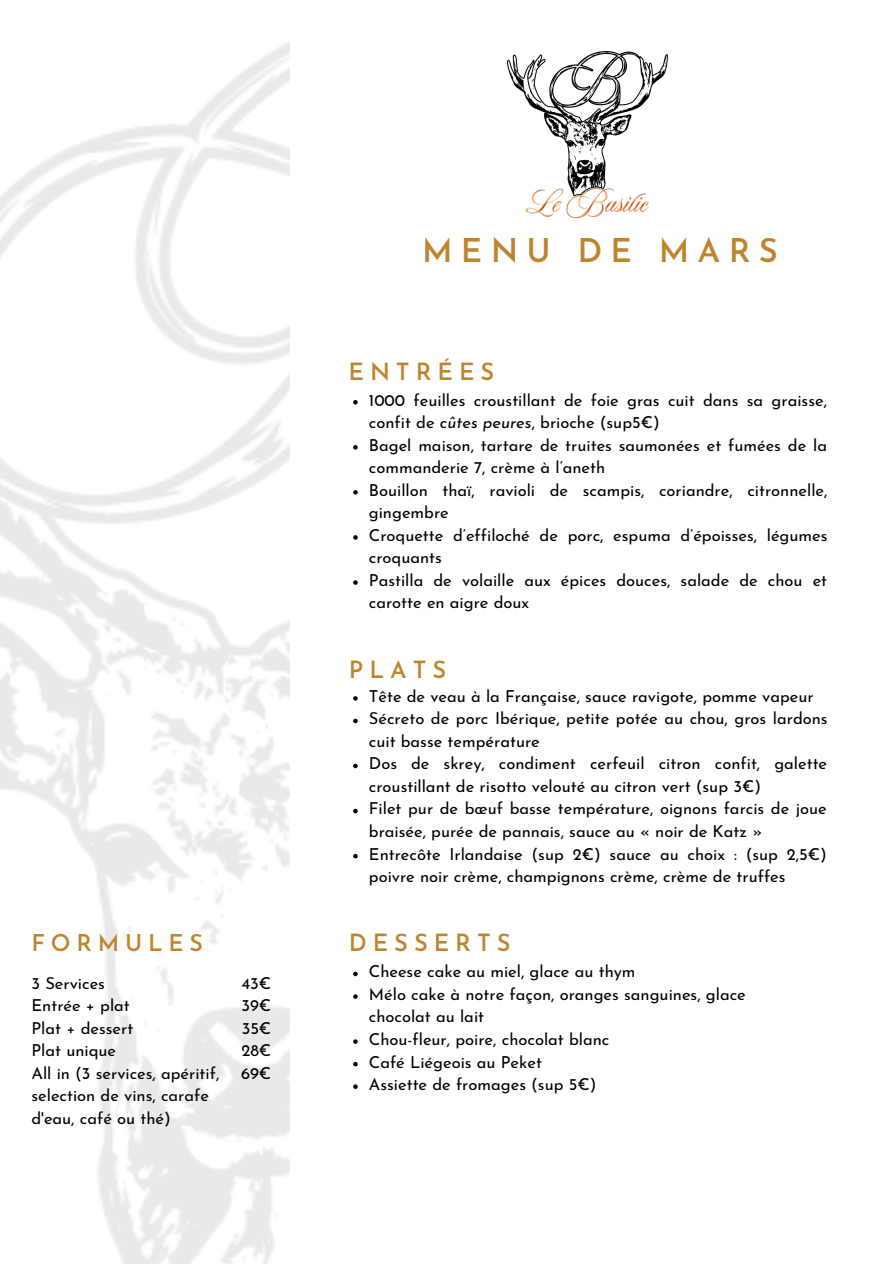
<style>
.page{position:relative;width:894px;height:1264px;background:#fff}
.page>*{position:absolute;margin:0;border:0;box-sizing:border-box;transform-origin:0 0}
.t1{font:600 32.7px "Josefin Sans";letter-spacing:.25em;color:#bf852e}
.t2{font:600 23.7px "Josefin Sans";letter-spacing:.25em;color:#bf852e}
.t3{font:600 23.1px "Josefin Sans";letter-spacing:.25em;color:#bf852e}
.t4{font:16.5px/22.5px "Josefin Sans";color:#000}
.s1{font-style:italic}
</style>
<div class="page">
<svg style="left:353px;top:400px;width:4px;height:4px"></svg>
<svg style="left:353px;top:445px;width:4px;height:4px"></svg>
<svg style="left:353px;top:490px;width:4px;height:4px"></svg>
<svg style="left:353px;top:535px;width:4px;height:4px"></svg>
<svg style="left:353px;top:580px;width:4px;height:4px"></svg>
<svg style="left:353px;top:696px;width:4px;height:4px"></svg>
<svg style="left:353px;top:718px;width:4px;height:5px"></svg>
<svg style="left:353px;top:763px;width:4px;height:5px"></svg>
<svg style="left:353px;top:808px;width:4px;height:5px"></svg>
<svg style="left:353px;top:853px;width:4px;height:5px"></svg>
<svg style="left:353px;top:971px;width:4px;height:5px"></svg>
<svg style="left:353px;top:994px;width:4px;height:4px"></svg>
<svg style="left:353px;top:1039px;width:4px;height:4px"></svg>
<svg style="left:353px;top:1061px;width:4px;height:5px"></svg>
<svg style="left:353px;top:1084px;width:4px;height:4px"></svg>
<img style="left:507px;top:52px;width:159px;height:165px">
<h1 class="t1" style="left:422px;top:237px;width:357px">MENU DE MARS</h1>
<h2 class="t2" style="left:348px;top:362px;width:147px">ENTRÉES</h2>
<p class="t4" style="left:369px;top:390px;width:460px">1000 feuilles croustillant de foie gras cuit dans sa graisse, confit de <span class="s1">cûtes peures</span>, brioche (sup5€)<br>Bagel maison, tartare de truites saumonées et fumées de la commanderie 7, crème à l’aneth<br>Bouillon thaï, ravioli de scampis, coriandre, citronnelle, gingembre<br>Croquette d’effiloché de porc, espuma d’époisses, légumes croquants<br>Pastilla de volaille aux épices douces, salade de chou et carotte en aigre doux</p>
<h2 class="t2" style="left:349px;top:660px;width:99px">PLATS</h2>
<p class="t4" style="left:369px;top:686px;width:460px">Tête de veau à la Française, sauce ravigote, pomme vapeur Sécreto de porc Ibérique, petite potée au chou, gros lardons cuit basse température<br>Dos de skrey, condiment cerfeuil citron confit, galette croustillant de risotto velouté au citron vert (sup 3€)<br>Filet pur de bœuf basse température, oignons farcis de joue braisée, purée de pannais, sauce au « noir de Katz » Entrecôte Irlandaise (sup 2€) sauce au choix : (sup 2,5€) poivre noir crème, champignons crème, crème de truffes</p>
<h3 class="t3" style="left:31px;top:933px;width:173px">FORMULES</h3>
<h2 class="t2" style="left:349px;top:933px;width:163px">DESSERTS</h2>
<p class="t4" style="left:31px;top:973px;width:189px">3 Services<br>Entrée + plat<br>Plat + dessert<br>Plat unique<br>All in (3 services, apéritif, selection de vins, carafe d'eau, café ou thé)</p>
<p class="t4" style="left:369px;top:962px;width:378px">Cheese cake au miel, glace au thym<br>Mélo cake à notre façon, oranges sanguines, glace chocolat au lait<br>Chou-fleur, poire, chocolat blanc<br>Café Liégeois au Peket<br>Assiette de fromages (sup 5€)</p>
<p class="t4" style="left:241px;top:973px;width:32px;text-align:justify">43€ 39€ 35€ 28€ 69€</p>
</div>
